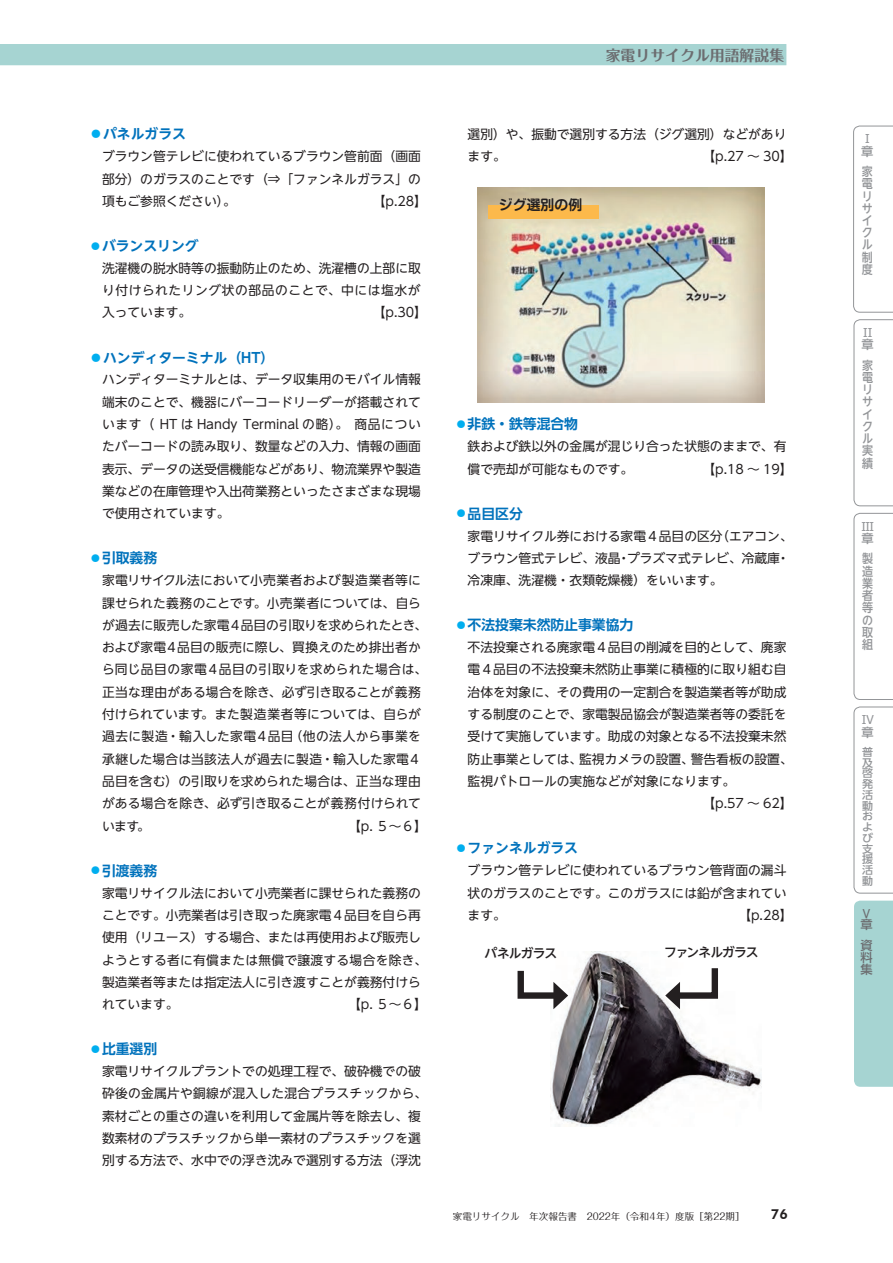
<style>
.page{position:relative;width:893px;height:1263px;background:#fff}
.page>*{position:absolute;margin:0;border:0;box-sizing:border-box;transform-origin:0 0}
.t1{font:14.85px "Folk Pro Bold 90 msp RKSJ H";color:#6c6d70}
.t2{font:13.8px "UD Shin Go NT Pr 6 N De Bold 90 msp RKSJ H";color:#0072bc}
.t3{font:13.8px "Shin M Go Pr 6 N De Bold 90 msp RKSJ H";letter-spacing:.01em;color:#231f20}
.t4{font:800 13.8px "Futura BT";color:#231f20}
.t5{font:12.75px/22.4px "UD Shin Go NT Pr 6 N Reg 90 msp RKSJ H";color:#231f20}
.t6{font:12.75px "UD Shin Go NT Pr 6 N Medium 90 msp RKSJ H";letter-spacing:-.075em;color:#231f20}
.t7{font:12.15px/12.1px "UD Shin Go NT Pr 6 N Medium 90 msp RKSJ H";color:#939598;scale:.9 1}
.t8{font:12.15px "Tahoma";letter-spacing:-.025em;color:#939598}
.t9{font:12.15px/20.4px "UD Shin Go NT Pr 6 N Medium 90 msp RKSJ H";color:#939598}
.t10{font:12.15px/20.4px "UD Shin Go NT Pr 6 N Medium 90 msp RKSJ H";color:#6c6d70}
.t11{font:12.15px "Tahoma";color:#6c6d70}
.t12{font:10.8px/10.8px "UD Shin Go NT Pr 6 N Medium 90 msp RKSJ H";color:#939598;text-align:justify}
.t13{font:9.6px "Folk Pro Regular 90 msp RKSJ H";color:#231f20}
.s1{color:#00aeef}
.s2{font-family:"UD Shin Go NT Pr 6 N Reg 90 msp RKSJ H";font-size:12.75px;color:#00aeef}
</style>
<div class="page">
<svg style="left:853px;top:125px;width:40px;height:188px"></svg>
<svg style="left:853px;top:319px;width:40px;height:381px"></svg>
<svg style="left:853px;top:706px;width:40px;height:188px"></svg>
<div style="left:854px;top:901px;width:39px;height:186px;background:#a6d4d2"></div>
<img style="left:477px;top:187px;width:287px;height:216px">
<div style="left:488px;top:205px;width:111px;height:13px;background:#fcb94b"></div>
<img style="left:550px;top:952px;width:212px;height:175px">
<svg style="left:517px;top:965px;width:51px;height:44px"></svg>
<svg style="left:665px;top:962px;width:56px;height:47px"></svg>
<div style="left:0;top:44px;width:786px;height:21px;background:#a6d4d2"></div>
<p class="t2" style="left:89px;top:129px;width:98px"><span class="s1">●</span>パネルガラス</p>
<p class="t5" style="left:102px;top:147px;width:320px;text-align:justify">ブラウン管テレビに使われているブラウン管前面（画面部分）のガラスのことです（⇒「ファンネルガラス」の項もご参照ください）。</p>
<p class="t5" style="left:373px;top:192px;width:56px">【p.28】</p>
<p class="t2" style="left:89px;top:241px;width:111px"><span class="s2">●</span>バランスリング</p>
<p class="t5" style="left:102px;top:259px;width:320px;text-align:justify">洗濯機の脱水時等の振動防止のため、洗濯槽の上部に取り付けられたリング状の部品のことで、中には塩水が入っています。</p>
<p class="t5" style="left:373px;top:303px;width:56px">【p.30】</p>
<p class="t2" style="left:89px;top:352px;width:187px"><span class="s1">●</span>ハンディターミナル（HT）</p>
<p class="t5" style="left:102px;top:370px;width:320px;text-align:justify">ハンディターミナルとは、データ収集用のモバイル情報端末のことで、機器にバーコードリーダーが搭載されています（ HT は Handy Terminal の略）。 商品についたバーコードの読み取り、数量などの入力、情報の画面表示、データの送受信機能などがあり、物流業界や製造業などの在庫管理や入出荷業務といったさまざまな現場で使用されています。</p>
<p class="t2" style="left:89px;top:553px;width:69px"><span class="s2">●</span>引取義務</p>
<p class="t5" style="left:102px;top:571px;width:327px">家電リサイクル法において小売業者および製造業者等に課せられた義務のことです。小売業者については、自らが過去に販売した家電４品目の引取りを求められたとき、および家電４品目の販売に際し、買換えのため排出者から同じ品目の家電４品目の引取りを求められた場合は、正当な理由がある場合を除き、必ず引き取ることが義務付けられています。また製造業者等については、自らが過去に製造・輸入した家電４品目（他の法人から事業を承継した場合は当該法人が過去に製造・輸入した家電４品目を含む）の引取りを求められた場合は、正当な理由がある場合を除き、必ず引き取ることが義務付けられています。</p>
<p class="t5" style="left:348px;top:816px;width:80px">【p. ５～６】</p>
<p class="t2" style="left:89px;top:865px;width:70px"><span class="s2">●</span>引渡義務</p>
<p class="t5" style="left:102px;top:883px;width:327px">家電リサイクル法において小売業者に課せられた義務のことです。小売業者は引き取った廃家電４品目を自ら再使用（リユース）する場合、または再使用および販売しようとする者に有償または無償で譲渡する場合を除き、製造業者等または指定法人に引き渡すことが義務付けられています。</p>
<p class="t5" style="left:348px;top:995px;width:80px">【p. ５～６】</p>
<p class="t2" style="left:89px;top:1044px;width:70px"><span class="s2">●</span>比重選別</p>
<p class="t5" style="left:102px;top:1062px;width:327px">家電リサイクルプラントでの処理工程で、破砕機での破砕後の金属片や銅線が混入した混合プラスチックから、素材ごとの重さの違いを利用して金属片等を除去し、複数素材のプラスチックから単一素材のプラスチックを選別する方法で、水中での浮き沈みで選別する方法（浮沈</p>
<p class="t1" style="left:606px;top:50px;width:180px">家電リサイクル用語解説集</p>
<p class="t5" style="left:468px;top:125px;width:320px">選別）や、振動で選別する方法（ジグ選別）などがあります。</p>
<p class="t5" style="left:702px;top:147px;width:92px">【p.27 ～ 30】</p>
<p class="t3" style="left:499px;top:200px;width:85px">ジグ選別の例</p>
<p class="t2" style="left:455px;top:419px;width:125px"><span class="s2">●</span>非鉄・鉄等混合物</p>
<p class="t5" style="left:468px;top:437px;width:320px">鉄および鉄以外の金属が混じり合った状態のままで、有償で売却が可能なものです。</p>
<p class="t5" style="left:702px;top:459px;width:92px">【p.18 ～ 19】</p>
<p class="t2" style="left:455px;top:508px;width:70px"><span class="s2">●</span>品目区分</p>
<p class="t5" style="left:468px;top:526px;width:327px">家電リサイクル券における家電４品目の区分（エアコン、ブラウン管式テレビ、液晶・プラズマ式テレビ、冷蔵庫・冷凍庫、洗濯機・衣類乾燥機）をいいます。</p>
<p class="t2" style="left:455px;top:620px;width:180px"><span class="s2">●</span>不法投棄未然防止事業協力</p>
<p class="t5" style="left:468px;top:638px;width:320px">不法投棄される廃家電４品目の削減を目的として、廃家</p>
<p class="t5" style="left:468px;top:660px;width:320px">電４品目の不法投棄未然防止事業に積極的に取り組む自</p>
<p class="t5" style="left:468px;top:683px;width:320px">治体を対象に、その費用の一定割合を製造業者等が助成</p>
<p class="t5" style="left:468px;top:705px;width:320px">する制度のことで、家電製品協会が製造業者等の委託を</p>
<p class="t5" style="left:468px;top:727px;width:320px">受けて実施しています。助成の対象となる不法投棄未然</p>
<p class="t5" style="left:468px;top:750px;width:327px">防止事業としては、監視カメラの設置、警告看板の設置、</p>
<p class="t5" style="left:468px;top:772px;width:269px">監視パトロールの実施などが対象になります。</p>
<p class="t5" style="left:702px;top:794px;width:92px">【p.57 ～ 62】</p>
<p class="t2" style="left:455px;top:843px;width:125px"><span class="s2">●</span>ファンネルガラス</p>
<p class="t5" style="left:468px;top:861px;width:320px;text-align:justify">ブラウン管テレビに使われているブラウン管背面の漏斗状のガラスのことです。このガラスには鉛が含まれています。</p>
<p class="t5" style="left:738px;top:906px;width:56px">【p.28】</p>
<p class="t6" style="left:485px;top:948px;width:74px">パネルガラス</p>
<p class="t6" style="left:664px;top:947px;width:96px">ファンネルガラス</p>
<p class="t13" style="left:453px;top:1212px;width:293px">家電リサイクル　年次報告書　2022年（令和4年）度版［第22期］</p>
<p class="t4" style="left:771px;top:1206px;width:18px">76</p>
<p class="t8" style="left:865px;top:131px;width:6px">I</p>
<p class="t9" style="left:861px;top:143px;width:13px">章家</p>
<p class="t7" style="left:862px;top:179px;width:13px">電リサイクル制度</p>
<p class="t8" style="left:863px;top:325px;width:11px">II</p>
<p class="t9" style="left:861px;top:336px;width:13px">章家</p>
<p class="t7" style="left:862px;top:373px;width:14px">電リサイクル実績</p>
<p class="t8" style="left:861px;top:519px;width:14px">III</p>
<p class="t9" style="left:861px;top:530px;width:13px">章製</p>
<p class="t7" style="left:862px;top:567px;width:13px;text-align:justify">造業者等の取組</p>
<p class="t8" style="left:862px;top:712px;width:13px">IV</p>
<p class="t9" style="left:861px;top:724px;width:13px">章</p>
<p class="t12" style="left:862px;top:748px;width:13px">普及啓発活動および支援活動</p>
<p class="t11" style="left:863px;top:905px;width:9px">V</p>
<p class="t10" style="left:860px;top:916px;width:13px">章資</p>
<p class="t10" style="left:860px;top:953px;width:13px;line-height:12.1px">料集</p>
</div>
